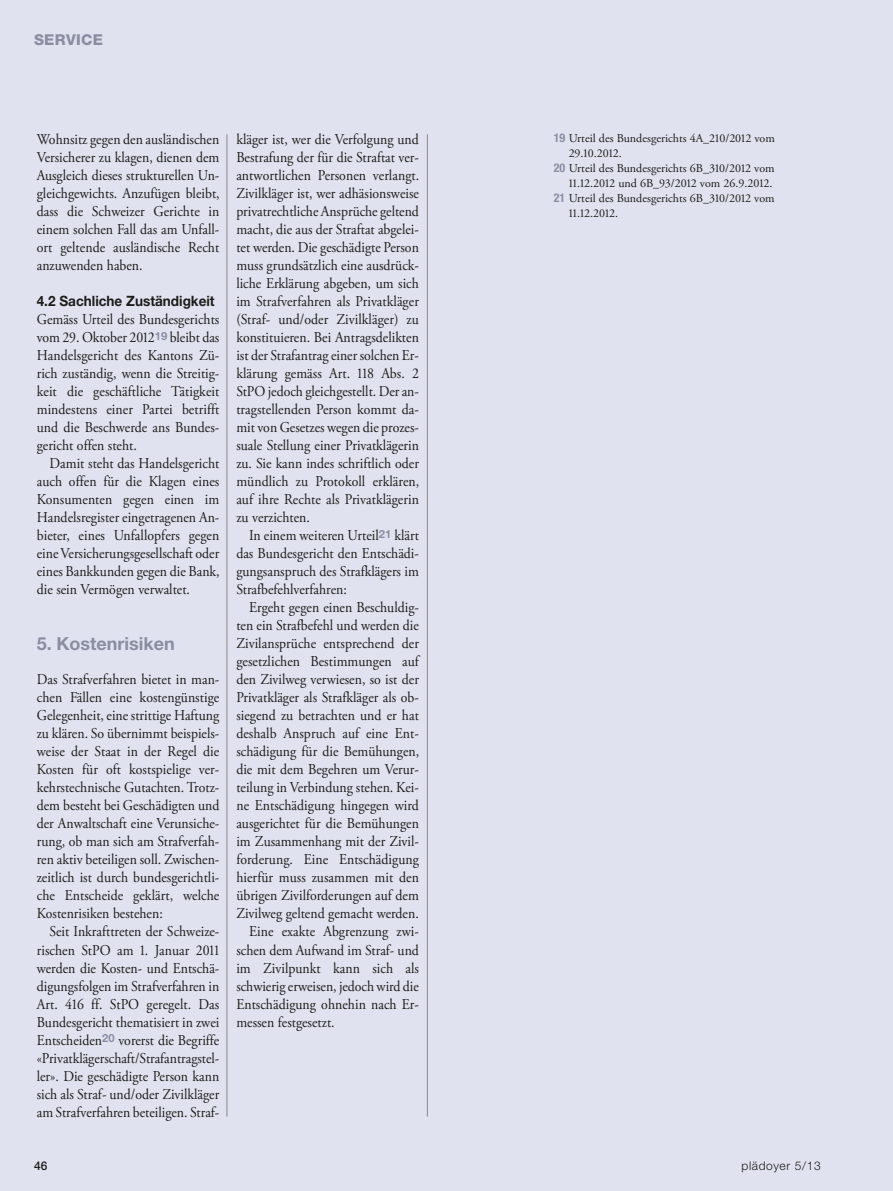
<style>
.page{position:relative;width:893px;height:1191px;background:#e0e3ef}
.page>*{position:absolute;margin:0;border:0;box-sizing:border-box;transform-origin:0 0}
.t1{font:700 18px "Helvetica Neue LT Std";color:#8b8ea2}
.t2{font:15px/18px "Adobe Garamond Pro";color:#1c1c1a;text-align:justify;scale:.92 1}
.t3{font:800 15px "Helvetica Neue LT Std";letter-spacing:.02em;color:#8b8ea2}
.t4{font:700 14.25px "Helvetica Neue LT Std";color:#1c1c1a;scale:.95 1}
.t5{font:12px "Adobe Garamond Pro";color:#1c1c1a}
.t6{font:300 12px "Helvetica Neue LT Std";letter-spacing:.05em;color:#1c1c1a}
.t7{font:500 12px "Helvetica Neue LT Std";color:#1c1c1a}
.s1{font-family:"Helvetica Neue LT Std";font-weight:700;font-stretch:condensed;color:#8b8ea2}
</style>
<div class="page">
<hr style="left:427px;top:134px;width:1px;height:982px;background:#878787">
<hr style="left:227px;top:134px;width:1px;height:982px;background:#878787">
<p class="t3" style="left:34px;top:34px;width:71px">SERVICE</p>
<p class="t2" style="left:37px;top:132px;width:200px">Wohnsitz gegen den ausländischen Versicherer zu klagen, dienen dem Ausgleich dieses strukturellen Un&shy;gleichgewichts. Anzufügen bleibt, dass die Schweizer Gerichte in einem solchen Fall das am Unfall&shy;ort geltende ausländische Recht anzuwenden haben.</p>
<p class="t4" style="left:37px;top:296px;width:189px">4.2 Sachliche Zuständigkeit</p>
<p class="t2" style="left:37px;top:312px;width:200px">Gemäss Urteil des Bundesgerichts vom 29. Oktober 2012<sup>19</sup> bleibt das Handelsgericht des Kantons Zü&shy;rich zuständig, wenn die Streitig&shy;keit die geschäftliche Tätigkeit mindestens einer Partei betrifft und die Beschwerde ans Bundes&shy;gericht offen steht.</p>
<p class="t2" style="left:37px;top:456px;width:200px;text-indent:13px">Damit steht das Handelsgericht auch offen für die Klagen eines Konsumenten gegen einen im Handelsregister eingetragenen An&shy;bieter, eines Unfallopfers gegen eine Versicherungsgesellschaft oder eines Bankkunden gegen die Bank, die sein Vermögen verwaltet.</p>
<p class="t1" style="left:37px;top:637px;width:140px">5. Kostenrisiken</p>
<p class="t2" style="left:37px;top:672px;width:200px">Das Strafverfahren bietet in man&shy;chen Fällen eine kostengünstige Gelegenheit, eine strittige Haftung zu klären. So übernimmt beispiels&shy;weise der Staat in der Regel die Kosten für oft kostspielige ver&shy;kehrstechnische Gutachten. Trotz&shy;dem besteht bei Geschädigten und der Anwaltschaft eine Verunsiche&shy;rung, ob man sich am Strafverfah&shy;ren aktiv beteiligen soll. Zwischen&shy;zeitlich ist durch bundesgerichtli&shy;che Entscheide geklärt, welche Kostenrisiken bestehen:</p>
<p class="t2" style="left:37px;top:924px;width:200px;text-indent:13px">Seit Inkrafttreten der Schweize&shy;rischen StPO am 1. Januar 2011 werden die Kosten- und Entschä&shy;digungsfolgen im Strafverfahren in Art. 416 ff. StPO geregelt. Das Bundesgericht thematisiert in zwei Entscheiden<sup>20</sup> vorerst die Begriffe «Privatklägerschaft/Strafantragstel&shy;ler». Die geschädigte Person kann sich als Straf- und/oder Zivilkläger am Strafverfahren beteiligen. Straf-</p>
<p class="t2" style="left:236px;top:132px;width:200px">kläger ist, wer die Verfolgung und Bestrafung der für die Straftat ver&shy;antwortlichen Personen verlangt.<br>Zivilkläger ist, wer adhäsionsweise privatrechtliche Ansprüche geltend macht, die aus der Straftat abgelei&shy;tet werden. Die geschädigte Person muss grundsätzlich eine ausdrück&shy;liche Erklärung abgeben, um sich im Strafverfahren als Privatkläger (Straf- und/oder Zivilkläger) zu konstituieren. Bei Antragsdelikten ist der Strafantrag einer solchen Er&shy;klärung gemäss Art. 118 Abs. 2<br>StPO jedoch gleichgestellt. Der an&shy;tragstellenden Person kommt da&shy;mit von Gesetzes wegen die prozes&shy;suale Stellung einer Privatklägerin zu. Sie kann indes schriftlich oder mündlich zu Protokoll erklären, auf ihre Rechte als Privatklägerin zu verzichten.</p>
<p class="t2" style="left:236px;top:528px;width:200px;text-indent:13px">In einem weiteren Urteil<sup>21</sup> klärt das Bundesgericht den Entschädi&shy;gungsanspruch des Strafklägers im Strafbefehlverfahren:</p>
<p class="t2" style="left:249px;top:600px;width:186px">Ergeht gegen einen Beschuldig-</p>
<p class="t2" style="left:236px;top:618px;width:200px">ten ein Strafbefehl und werden die</p>
<p class="t2" style="left:236px;top:636px;width:200px">Zivilansprüche entsprechend der</p>
<p class="t2" style="left:236px;top:654px;width:200px">gesetzlichen Bestimmungen auf</p>
<p class="t2" style="left:236px;top:672px;width:200px">den Zivilweg verwiesen, so ist der</p>
<p class="t2" style="left:236px;top:690px;width:200px">Privatkläger als Strafkläger als ob-</p>
<p class="t2" style="left:236px;top:708px;width:200px">siegend zu betrachten und er hat</p>
<p class="t2" style="left:236px;top:726px;width:200px">deshalb Anspruch auf eine Ent-</p>
<p class="t2" style="left:236px;top:744px;width:200px">schädigung für die Bemühungen,</p>
<p class="t2" style="left:236px;top:762px;width:200px">die mit dem Begehren um Verur-</p>
<p class="t2" style="left:236px;top:780px;width:200px">teilung in Verbindung stehen. Kei-</p>
<p class="t2" style="left:236px;top:798px;width:200px">ne Entschädigung hingegen wird</p>
<p class="t2" style="left:236px;top:816px;width:200px">ausgerichtet für die Bemühungen</p>
<p class="t2" style="left:236px;top:834px;width:200px">im Zusammenhang mit der Zivil-</p>
<p class="t2" style="left:236px;top:852px;width:200px">forderung. Eine Entschädigung</p>
<p class="t2" style="left:236px;top:870px;width:200px">hierfür muss zusammen mit den</p>
<p class="t2" style="left:236px;top:888px;width:200px">übrigen Zivilforderungen auf dem</p>
<p class="t2" style="left:236px;top:906px;width:200px">Zivilweg geltend gemacht werden.</p>
<p class="t2" style="left:249px;top:924px;width:186px">Eine exakte Abgrenzung zwi-</p>
<p class="t2" style="left:236px;top:942px;width:200px">schen dem Aufwand im Straf- und</p>
<p class="t2" style="left:236px;top:960px;width:200px">im Zivilpunkt kann sich als</p>
<p class="t2" style="left:236px;top:978px;width:200px">schwierig erweisen, jedoch wird die</p>
<p class="t2" style="left:236px;top:996px;width:200px">Entschädigung ohnehin nach Er-</p>
<p class="t2" style="left:236px;top:1014px;width:108px">messen festgesetzt.</p>
<p class="t5" style="left:554px;top:133px;width:223px"><span class="s1">19</span> Urteil des Bundesgerichts 4A_210/2012 vom</p>
<p class="t5" style="left:569px;top:148px;width:55px">29.10.2012.</p>
<p class="t5" style="left:554px;top:163px;width:222px"><span class="s1">20</span> Urteil des Bundesgerichts 6B_310/2012 vom</p>
<p class="t5" style="left:569px;top:178px;width:205px">11.12.2012 und 6B_93/2012 vom 26.9.2012.</p>
<p class="t5" style="left:554px;top:193px;width:222px"><span class="s1">21</span> Urteil des Bundesgerichts 6B_310/2012 vom</p>
<p class="t5" style="left:569px;top:208px;width:51px">11.12.2012.</p>
<p class="t7" style="left:34px;top:1161px;width:15px">46</p>
<p class="t6" style="left:742px;top:1161px;width:81px">plädoyer 5/13</p>
</div>
